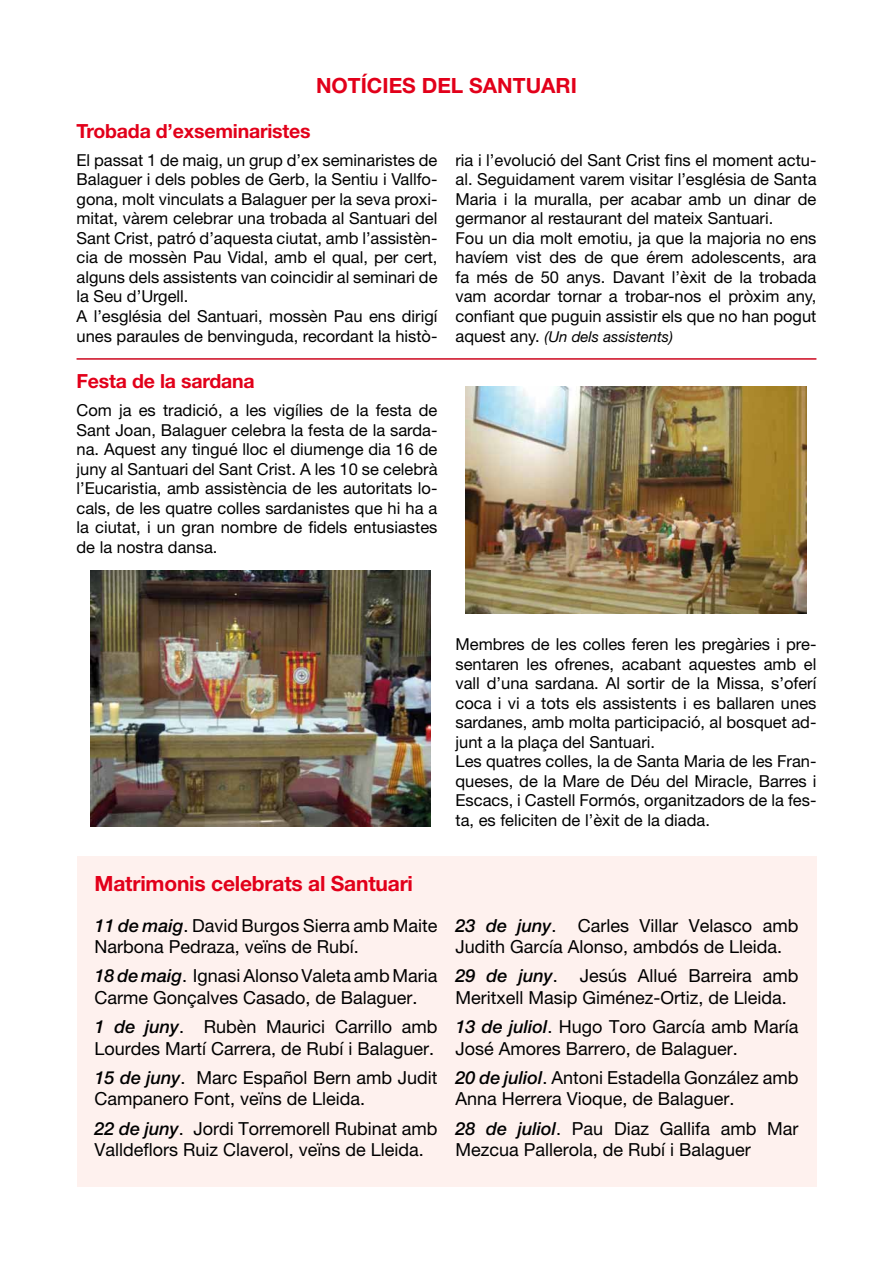
<style>
.page{position:relative;width:893px;height:1263px;background:#fff}
.page>*{position:absolute;margin:0;border:0;box-sizing:border-box;transform-origin:0 0}
.t1{font:700 21px "Helvetica Neue";letter-spacing:-.01em;color:#e2001a}
.t2{font:700 19.5px "Helvetica Neue";letter-spacing:-.01em;color:#e2001a}
.t3{font:18px/21.6px "Helvetica Neue LT Pro";color:#000}
.t4{font:16.5px/19.5px "Helvetica Neue";color:#000}
.t5{font:italic 15px "Helvetica Neue";color:#000}
.s1{font-style:normal;font-size:16.5px}
.s2{font-weight:500;font-style:italic}
</style>
<div class="page">
<div style="left:77px;top:856px;width:739px;height:330px;background:#fef1ee"></div>
<img style="left:466px;top:387px;width:340px;height:226px">
<img style="left:90px;top:571px;width:340px;height:255px">
<hr style="left:77px;top:358px;width:739px;height:2px;background:#cc071e">
<p class="t1" style="left:316px;top:78px;width:262px">NOTÍCIES DEL SANTUARI</p>
<p class="t2" style="left:77px;top:124px;width:236px">Trobada d’exseminaristes</p>
<p class="t4" style="left:77px;top:152px;width:362px">El passat 1 de maig, un grup d’ex seminaristes de Balaguer i dels pobles de Gerb, la Sentiu i Vallfo&shy;gona, molt vinculats a Balaguer per la seva proxi&shy;mitat, vàrem celebrar una trobada al Santuari del Sant Crist, patró d’aquesta ciutat, amb l’assistèn&shy;cia de mossèn Pau Vidal, amb el qual, per cert, alguns dels assistents van coincidir al seminari de la Seu d’Urgell.<br>A l’església del Santuari, mossèn Pau ens dirigí unes paraules de benvinguda, recordant la histò-</p>
<p class="t4" style="left:455px;top:152px;width:363px">ria i l’evolució del Sant Crist fins el moment actu&shy;al. Seguidament varem visitar l’església de Santa Maria i la muralla, per acabar amb un dinar de germanor al restaurant del mateix Santuari.<br>Fou un dia molt emotiu, ja que la majoria no ens havíem vist des de que érem adolescents, ara fa més de 50 anys. Davant l’èxit de la trobada vam acordar tornar a trobar-nos el pròxim any, confiant que puguin assistir els que no han pogut</p>
<p class="t5" style="left:455px;top:331px;width:219px"><span class="s1">aquest any.</span> (Un dels assistents)</p>
<p class="t2" style="left:77px;top:374px;width:180px">Festa de la sardana</p>
<p class="t4" style="left:77px;top:402px;width:362px;text-align:justify">Com ja es tradició, a les vigílies de la festa de Sant Joan, Balaguer celebra la festa de la sarda&shy;na. Aquest any tingué lloc el diumenge dia 16 de juny al Santuari del Sant Crist. A les 10 se celebrà l’Eucaristia, amb assistència de les autoritats lo&shy;cals, de les quatre colles sardanistes que hi ha a la ciutat, i un gran nombre de fidels entusiastes de la nostra dansa.</p>
<p class="t4" style="left:455px;top:636px;width:362px">Membres de les colles feren les pregàries i pre&shy;sentaren les ofrenes, acabant aquestes amb el vall d’una sardana. Al sortir de la Missa, s’oferí coca i vi a tots els assistents i es ballaren unes sardanes, amb molta participació, al bosquet ad&shy;junt a la plaça del Santuari.<br>Les quatres colles, la de Santa Maria de les Fran&shy;queses, de la Mare de Déu del Miracle, Barres i Escacs, i Castell Formós, organitzadors de la fes&shy;ta, es feliciten de l’èxit de la diada.</p>
<p class="t1" style="left:95px;top:876px;width:320px">Matrimonis celebrats al Santuari</p>
<p class="t3" style="left:95px;top:917px;width:344px"><span class="s2">11 de maig</span>. David Burgos Sierra amb Maite<br>Narbona Pedraza, veïns de Rubí.</p>
<p class="t3" style="left:95px;top:967px;width:344px"><span class="s2">18 de maig</span>. Ignasi Alonso Valeta amb Maria<br>Carme Gonçalves Casado, de Balaguer.</p>
<p class="t3" style="left:95px;top:1018px;width:344px"><span class="s2">1 de juny</span>. Rubèn Maurici Carrillo amb<br>Lourdes Martí Carrera, de Rubí i Balaguer.</p>
<p class="t3" style="left:95px;top:1069px;width:344px"><span class="s2">15 de juny</span>. Marc Español Bern amb Judit<br>Campanero Font, veïns de Lleida.</p>
<p class="t3" style="left:95px;top:1119px;width:344px"><span class="s2">22 de juny</span>. Jordi Torremorell Rubinat amb<br>Valldeflors Ruiz Claverol, veïns de Lleida.</p>
<p class="t3" style="left:455px;top:917px;width:344px"><span class="s2">23 de juny</span>. Carles Villar Velasco amb<br>Judith García Alonso, ambdós de Lleida.</p>
<p class="t3" style="left:455px;top:967px;width:344px"><span class="s2">29 de juny</span>. Jesús Allué Barreira amb<br>Meritxell Masip Giménez-Ortiz, de Lleida.</p>
<p class="t3" style="left:455px;top:1018px;width:344px"><span class="s2">13 de juliol</span>. Hugo Toro García amb María<br>José Amores Barrero, de Balaguer.</p>
<p class="t3" style="left:455px;top:1069px;width:344px"><span class="s2">20 de juliol</span>. Antoni Estadella González amb<br>Anna Herrera Vioque, de Balaguer.</p>
<p class="t3" style="left:455px;top:1119px;width:344px"><span class="s2">28 de juliol</span>. Pau Diaz Gallifa amb Mar<br>Mezcua Pallerola, de Rubí i Balaguer</p>
</div>
